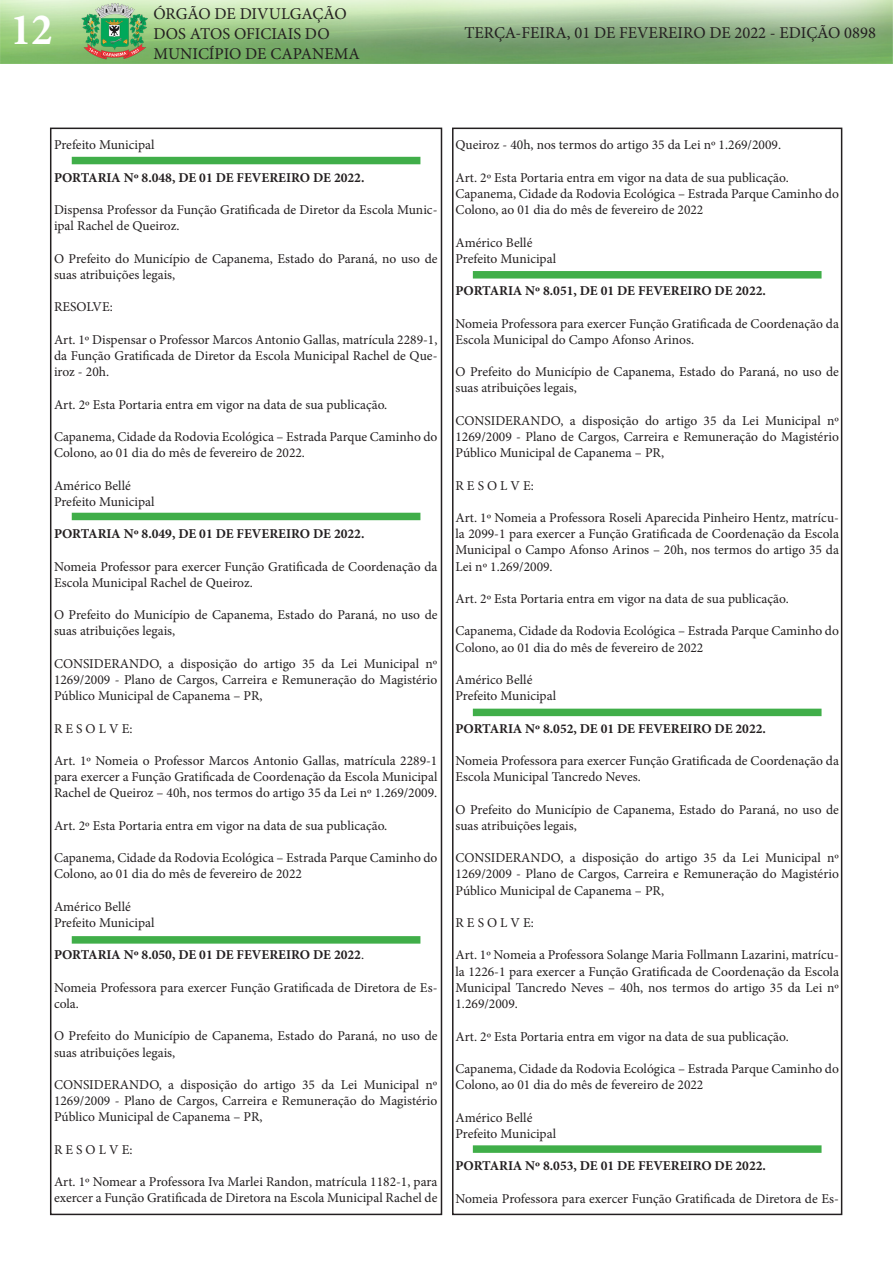
<style>
.page{position:relative;width:893px;height:1263px;background:#fff}
.page>*{position:absolute;margin:0;border:0;box-sizing:border-box;transform-origin:0 0}
.t1{font:700 condensed 45px "Minion Pro";color:#fff}
.t2{font:16.5px/19.8px "Minion Pro";color:#231f20}
.t3{font:13.5px/16.2px "Minion Pro";color:#231f20}
.t4{font:700 13.5px "Minion Pro";color:#231f20}
.s1{font-weight:400}
</style>
<div class="page">
<img style="left:0;top:0;width:893px;height:64px">
<div style="left:452px;top:128px;width:390px;height:1087px;border:2px solid #231f20"></div>
<div style="left:50px;top:128px;width:392px;height:1087px;border:2px solid #231f20"></div>
<div style="left:72px;top:157px;width:348px;height:7px;background:#40ae49"></div>
<div style="left:72px;top:513px;width:348px;height:7px;background:#40ae49"></div>
<div style="left:72px;top:936px;width:348px;height:8px;background:#40ae49"></div>
<div style="left:473px;top:271px;width:348px;height:8px;background:#40ae49"></div>
<div style="left:473px;top:709px;width:348px;height:7px;background:#40ae49"></div>
<div style="left:473px;top:1145px;width:348px;height:8px;background:#40ae49"></div>
<h1 class="t1" style="left:11px;top:-1px;width:43px">12</h1>
<p class="t2" style="left:153px;top:4px;width:208px">ÓRGÃO DE DIVULGAÇÃO<br>DOS ATOS OFICIAIS DO<br>MUNICÍPIO DE CAPANEMA</p>
<p class="t2" style="left:464px;top:23px;width:413px">TERÇA-FEIRA, 01 DE FEVEREIRO DE 2022 - EDIÇÃO 0898</p>
<p class="t3" style="left:54px;top:137px;width:102px">Prefeito Municipal</p>
<p class="t4" style="left:54px;top:168px;width:312px">PORTARIA Nº 8.048, DE 01 DE FEVEREIRO DE 2022.</p>
<p class="t3" style="left:54px;top:202px;width:385px">Dispensa Professor da Função Gratificada de Diretor da Escola Munic&shy;ipal Rachel de Queiroz.</p>
<p class="t3" style="left:54px;top:250px;width:385px">O Prefeito do Município de Capanema, Estado do Paraná, no uso de suas atribuições legais,</p>
<p class="t3" style="left:54px;top:299px;width:60px">RESOLVE:</p>
<p class="t3" style="left:54px;top:331px;width:385px;text-align:justify">Art. 1º Dispensar o Professor Marcos Antonio Gallas, matrícula 2289-1, da Função Gratificada de Diretor da Escola Municipal Rachel de Que&shy;iroz - 20h.</p>
<p class="t3" style="left:54px;top:396px;width:335px">Art. 2º Esta Portaria entra em vigor na data de sua publicação.</p>
<p class="t3" style="left:54px;top:429px;width:385px">Capanema, Cidade da Rodovia Ecológica – Estrada Parque Caminho do<br>Colono, ao 01 dia do mês de fevereiro de 2022.</p>
<p class="t3" style="left:54px;top:477px;width:78px">Américo Bellé</p>
<p class="t3" style="left:54px;top:493px;width:102px">Prefeito Municipal</p>
<p class="t4" style="left:54px;top:524px;width:312px">PORTARIA Nº 8.049, DE 01 DE FEVEREIRO DE 2022.</p>
<p class="t3" style="left:54px;top:558px;width:385px">Nomeia Professor para exercer Função Gratificada de Coordenação da<br>Escola Municipal Rachel de Queiroz.</p>
<p class="t3" style="left:54px;top:607px;width:385px">O Prefeito do Município de Capanema, Estado do Paraná, no uso de suas atribuições legais,</p>
<p class="t3" style="left:54px;top:655px;width:385px;text-align:justify">CONSIDERANDO, a disposição do artigo 35 da Lei Municipal nº 1269/2009 - Plano de Cargos, Carreira e Remuneração do Magistério Público Municipal de Capanema – PR,</p>
<p class="t3" style="left:54px;top:720px;width:80px">R E S O L V E:</p>
<p class="t3" style="left:54px;top:753px;width:385px;text-align:justify">Art. 1º Nomeia o Professor Marcos Antonio Gallas, matrícula 2289-1 para exercer a Função Gratificada de Coordenação da Escola Municipal Rachel de Queiroz – 40h, nos termos do artigo 35 da Lei nº 1.269/2009.</p>
<p class="t3" style="left:54px;top:817px;width:335px">Art. 2º Esta Portaria entra em vigor na data de sua publicação.</p>
<p class="t3" style="left:54px;top:850px;width:385px">Capanema, Cidade da Rodovia Ecológica – Estrada Parque Caminho do<br>Colono, ao 01 dia do mês de fevereiro de 2022</p>
<p class="t3" style="left:54px;top:898px;width:78px">Américo Bellé</p>
<p class="t3" style="left:54px;top:915px;width:102px">Prefeito Municipal</p>
<p class="t4" style="left:54px;top:946px;width:312px">PORTARIA Nº 8.050, DE 01 DE FEVEREIRO DE 2022<span class="s1">.</span></p>
<p class="t3" style="left:54px;top:979px;width:385px">Nomeia Professora para exercer Função Gratificada de Diretora de Es&shy;cola.</p>
<p class="t3" style="left:54px;top:1028px;width:385px">O Prefeito do Município de Capanema, Estado do Paraná, no uso de suas atribuições legais,</p>
<p class="t3" style="left:54px;top:1077px;width:385px;text-align:justify">CONSIDERANDO, a disposição do artigo 35 da Lei Municipal nº 1269/2009 - Plano de Cargos, Carreira e Remuneração do Magistério Público Municipal de Capanema – PR,</p>
<p class="t3" style="left:54px;top:1141px;width:80px">R E S O L V E:</p>
<p class="t3" style="left:54px;top:1174px;width:385px">Art. 1º Nomear a Professora Iva Marlei Randon, matrícula 1182-1, para exercer a Função Gratificada de Diretora na Escola Municipal Rachel de</p>
<p class="t3" style="left:455px;top:137px;width:327px">Queiroz - 40h, nos termos do artigo 35 da Lei nº 1.269/2009.</p>
<p class="t3" style="left:455px;top:169px;width:335px">Art. 2º Esta Portaria entra em vigor na data de sua publicação.</p>
<p class="t3" style="left:455px;top:186px;width:385px">Capanema, Cidade da Rodovia Ecológica – Estrada Parque Caminho do<br>Colono, ao 01 dia do mês de fevereiro de 2022</p>
<p class="t3" style="left:455px;top:234px;width:78px">Américo Bellé</p>
<p class="t3" style="left:455px;top:250px;width:102px">Prefeito Municipal</p>
<p class="t4" style="left:455px;top:281px;width:312px">PORTARIA Nº 8.051, DE 01 DE FEVEREIRO DE 2022.</p>
<p class="t3" style="left:455px;top:315px;width:385px">Nomeia Professora para exercer Função Gratificada de Coordenação da<br>Escola Municipal do Campo Afonso Arinos.</p>
<p class="t3" style="left:455px;top:364px;width:385px">O Prefeito do Município de Capanema, Estado do Paraná, no uso de suas atribuições legais,</p>
<p class="t3" style="left:455px;top:412px;width:385px;text-align:justify">CONSIDERANDO, a disposição do artigo 35 da Lei Municipal nº 1269/2009 - Plano de Cargos, Carreira e Remuneração do Magistério Público Municipal de Capanema – PR,</p>
<p class="t3" style="left:455px;top:477px;width:80px">R E S O L V E:</p>
<p class="t3" style="left:455px;top:510px;width:385px;text-align:justify">Art. 1º Nomeia a Professora Roseli Aparecida Pinheiro Hentz, matrícu&shy;la 2099-1 para exercer a Função Gratificada de Coordenação da Escola Municipal o Campo Afonso Arinos – 20h, nos termos do artigo 35 da Lei nº 1.269/2009.</p>
<p class="t3" style="left:455px;top:591px;width:335px">Art. 2º Esta Portaria entra em vigor na data de sua publicação.</p>
<p class="t3" style="left:455px;top:623px;width:385px">Capanema, Cidade da Rodovia Ecológica – Estrada Parque Caminho do<br>Colono, ao 01 dia do mês de fevereiro de 2022</p>
<p class="t3" style="left:455px;top:672px;width:78px">Américo Bellé</p>
<p class="t3" style="left:455px;top:688px;width:102px">Prefeito Municipal</p>
<p class="t4" style="left:455px;top:719px;width:312px">PORTARIA Nº 8.052, DE 01 DE FEVEREIRO DE 2022.</p>
<p class="t3" style="left:455px;top:753px;width:385px">Nomeia Professora para exercer Função Gratificada de Coordenação da<br>Escola Municipal Tancredo Neves.</p>
<p class="t3" style="left:455px;top:801px;width:385px">O Prefeito do Município de Capanema, Estado do Paraná, no uso de suas atribuições legais,</p>
<p class="t3" style="left:455px;top:850px;width:385px;text-align:justify">CONSIDERANDO, a disposição do artigo 35 da Lei Municipal nº 1269/2009 - Plano de Cargos, Carreira e Remuneração do Magistério Público Municipal de Capanema – PR,</p>
<p class="t3" style="left:455px;top:915px;width:80px">R E S O L V E:</p>
<p class="t3" style="left:455px;top:947px;width:385px;text-align:justify">Art. 1º Nomeia a Professora Solange Maria Follmann Lazarini, matrícu&shy;la 1226-1 para exercer a Função Gratificada de Coordenação da Escola Municipal Tancredo Neves – 40h, nos termos do artigo 35 da Lei nº 1.269/2009.</p>
<p class="t3" style="left:455px;top:1028px;width:335px">Art. 2º Esta Portaria entra em vigor na data de sua publicação.</p>
<p class="t3" style="left:455px;top:1060px;width:385px">Capanema, Cidade da Rodovia Ecológica – Estrada Parque Caminho do<br>Colono, ao 01 dia do mês de fevereiro de 2022</p>
<p class="t3" style="left:455px;top:1109px;width:78px">Américo Bellé</p>
<p class="t3" style="left:455px;top:1125px;width:102px">Prefeito Municipal</p>
<p class="t4" style="left:455px;top:1156px;width:312px">PORTARIA Nº 8.053, DE 01 DE FEVEREIRO DE 2022.</p>
<p class="t3" style="left:455px;top:1190px;width:385px">Nomeia Professora para exercer Função Gratificada de Diretora de Es-</p>
</div>
